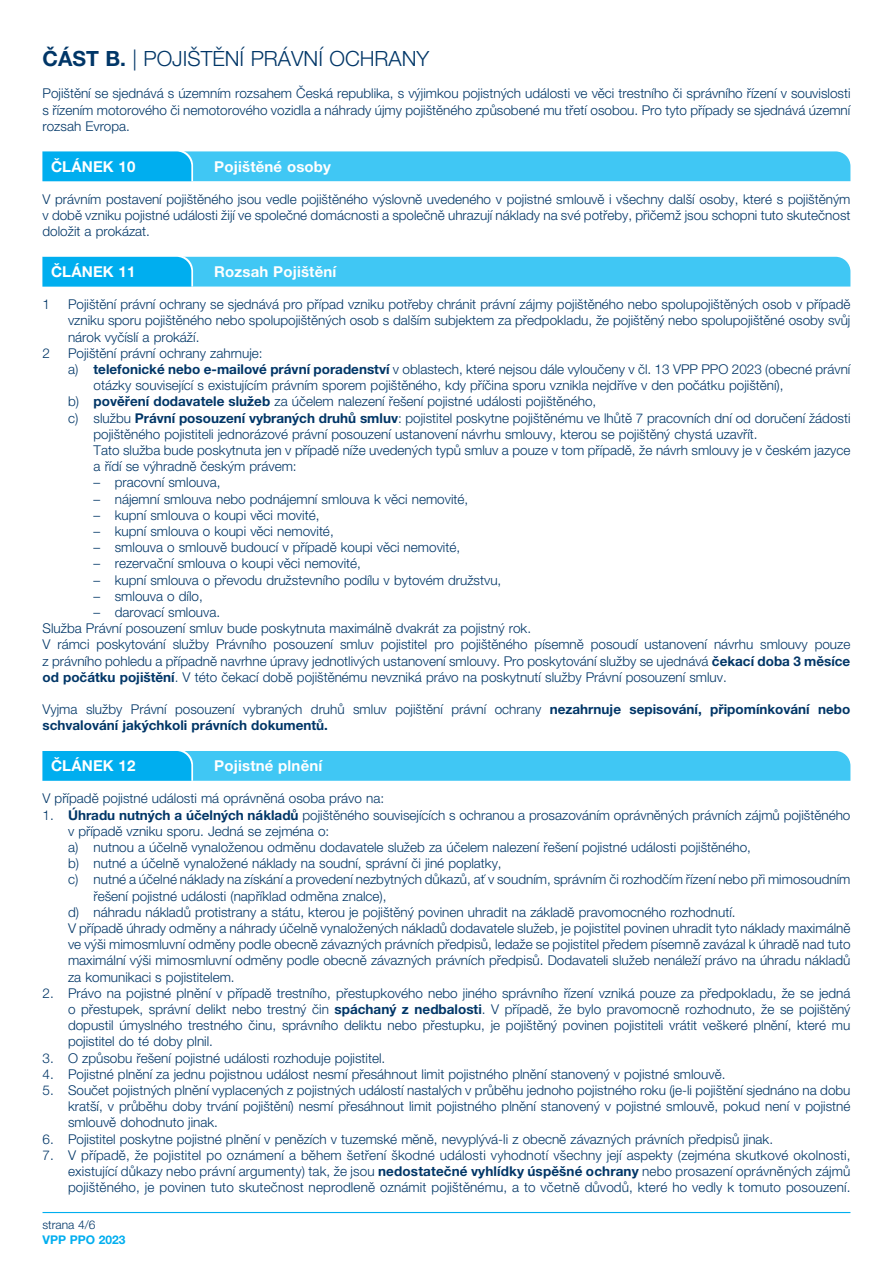
<style>
.page{position:relative;width:893px;height:1263px;background:#fff}
.page>*{position:absolute;margin:0;border:0;box-sizing:border-box;transform-origin:0 0}
.t1{font:300 21px "Helvetica Neue LT Pro";color:#003667}
.t2{font:700 15px "Helvetica Neue LT Pro";letter-spacing:.01em;color:#fff}
.t3{font:300 13.5px/16.2px "Helvetica Neue LT Pro";color:#003667;text-align:justify}
.t4{font:700 13.5px/16.2px "Helvetica Neue LT Pro";color:#003667}
.t5{font:700 12px "Helvetica Neue LT Pro";color:#00aeef}
.t6{font:300 12px "Helvetica Neue LT Pro";color:#003667}
.s1{font-weight:700}
.s2{font-weight:300}
</style>
<div class="page">
<hr style="left:43px;top:1212px;width:807px;height:1px;background:#00aeef">
<svg style="left:43px;top:151px;width:807px;height:30px;background:#37c3f3"></svg>
<svg style="left:43px;top:256px;width:807px;height:31px;background:#3cc4f3"></svg>
<svg style="left:43px;top:751px;width:807px;height:30px;background:#36c2f3"></svg>
<h1 class="t1" style="left:43px;top:46px;width:388px"><span class="s1">ČÁST B.</span> | POJIŠTĚNÍ PRÁVNÍ OCHRANY</h1>
<p class="t3" style="left:43px;top:85px;width:809px">Pojištění se sjednává s územním rozsahem Česká republika, s výjimkou pojistných události ve věci trestního či správního řízení v souvislosti s řízením motorového či nemotorového vozidla a náhrady újmy pojištěného způsobené mu třetí osobou. Pro tyto případy se sjednává územní rozsah Evropa.</p>
<p class="t2" style="left:51px;top:157px;width:86px">ČLÁNEK 10</p>
<p class="t2" style="left:214px;top:157px;width:118px">Pojištěné osoby</p>
<p class="t3" style="left:43px;top:191px;width:809px">V právním postavení pojištěného jsou vedle pojištěného výslovně uvedeného v pojistné smlouvě i všechny další osoby, které s pojištěným v době vzniku pojistné události žijí ve společné domácnosti a společně uhrazují náklady na své potřeby, přičemž jsou schopni tuto skutečnost doložit a prokázat.</p>
<p class="t2" style="left:51px;top:262px;width:86px">ČLÁNEK 11</p>
<p class="t2" style="left:214px;top:262px;width:124px">Rozsah Pojištění</p>
<p class="t3" style="left:43px;top:296px;width:9px">1</p>
<p class="t3" style="left:68px;top:296px;width:784px">Pojištění právní ochrany se sjednává pro případ vzniku potřeby chránit právní zájmy pojištěného nebo spolupojištěných osob v případě vzniku sporu pojištěného nebo spolupojištěných osob s dalším subjektem za předpokladu, že pojištěný nebo spolupojištěné osoby svůj nárok vyčíslí a prokáží.</p>
<p class="t3" style="left:43px;top:345px;width:9px">2</p>
<p class="t3" style="left:68px;top:345px;width:196px">Pojištění právní ochrany zahrnuje:</p>
<p class="t3" style="left:68px;top:361px;width:784px">a) <span class="s1">telefonické nebo e-mailové právní poradenství</span> v oblastech, které nejsou dále vyloučeny v čl. 13 VPP PPO 2023 (obecné právní</p>
<p class="t3" style="left:94px;top:377px;width:691px">otázky související s existujícím právním sporem pojištěného, kdy příčina sporu vznikla nejdříve v den počátku pojištění),</p>
<p class="t3" style="left:68px;top:393px;width:530px">b) <span class="s1">pověření dodavatele služeb</span> za účelem nalezení řešení pojistné události pojištěného,</p>
<p class="t3" style="left:68px;top:409px;width:784px">c) službu <span class="s1">Právní posouzení vybraných druhů smluv</span>: pojistitel poskytne pojištěnému ve lhůtě 7 pracovních dní od doručení žádosti</p>
<p class="t3" style="left:94px;top:426px;width:663px">pojištěného pojistiteli jednorázové právní posouzení ustanovení návrhu smlouvy, kterou se pojištěný chystá uzavřít.</p>
<p class="t3" style="left:94px;top:442px;width:758px">Tato služba bude poskytnuta jen v případě níže uvedených typů smluv a pouze v tom případě, že návrh smlouvy je v českém jazyce</p>
<p class="t3" style="left:94px;top:458px;width:205px">a řídí se výhradně českým právem:</p>
<p class="t3" style="left:94px;top:474px;width:128px">– pracovní smlouva,</p>
<p class="t3" style="left:94px;top:490px;width:376px">– nájemní smlouva nebo podnájemní smlouva k věci nemovité,</p>
<p class="t3" style="left:94px;top:507px;width:227px">– kupní smlouva o koupi věci movité,</p>
<p class="t3" style="left:94px;top:523px;width:242px">– kupní smlouva o koupi věci nemovité,</p>
<p class="t3" style="left:94px;top:539px;width:368px">– smlouva o smlouvě budoucí v případě koupi věci nemovité,</p>
<p class="t3" style="left:94px;top:555px;width:269px">– rezervační smlouva o koupi věci nemovité,</p>
<p class="t3" style="left:94px;top:571px;width:409px">– kupní smlouva o převodu družstevního podílu v bytovém družstvu,</p>
<p class="t3" style="left:94px;top:588px;width:111px">– smlouva o dílo,</p>
<p class="t3" style="left:43px;top:604px;width:809px;text-align:left;text-indent:51px">– darovací smlouva.<br>Služba Právní posouzení smluv bude poskytnuta maximálně dvakrát za pojistný rok.<br>V rámci poskytování služby Právního posouzení smluv pojistitel pro pojištěného písemně posoudí ustanovení návrhu smlouvy pouze z právního pohledu a případně navrhne úpravy jednotlivých ustanovení smlouvy. Pro poskytování služby se ujednává <span class="s1">čekací doba 3 měsíce od počátku pojištění</span>. V této čekací době pojištěnému nevzniká právo na poskytnutí služby Právní posouzení smluv.</p>
<p class="t4" style="left:43px;top:701px;width:809px"><span class="s2">Vyjma služby Právní posouzení vybraných druhů smluv pojištění právní ochrany</span> nezahrnuje sepisování, připomínkování nebo schvalování jakýchkoli právních dokumentů.</p>
<p class="t2" style="left:51px;top:756px;width:86px">ČLÁNEK 12</p>
<p class="t2" style="left:214px;top:756px;width:110px">Pojistné plnění</p>
<p class="t3" style="left:43px;top:790px;width:343px">V případě pojistné události má oprávněná osoba právo na:</p>
<p class="t3" style="left:43px;top:806px;width:809px">1. <span class="s1">Úhradu nutných a účelných nákladů</span> pojištěného souvisejících s ochranou a prosazováním oprávněných právních zájmů pojištěného</p>
<p class="t3" style="left:68px;top:822px;width:263px">v případě vzniku sporu. Jedná se zejména o:</p>
<p class="t3" style="left:68px;top:839px;width:684px">a) nutnou a účelně vynaloženou odměnu dodavatele služeb za účelem nalezení řešení pojistné události pojištěného,</p>
<p class="t3" style="left:68px;top:855px;width:435px">b) nutné a účelně vynaložené náklady na soudní, správní či jiné poplatky,</p>
<p class="t3" style="left:68px;top:871px;width:784px">c) nutné a účelné náklady na získání a provedení nezbytných důkazů, ať v soudním, správním či rozhodčím řízení nebo při mimosoudním</p>
<p class="t3" style="left:94px;top:887px;width:294px">řešení pojistné události (například odměna znalce),</p>
<p class="t3" style="left:68px;top:903px;width:666px">d) náhradu nákladů protistrany a státu, kterou je pojištěný povinen uhradit na základě pravomocného rozhodnutí.</p>
<p class="t3" style="left:68px;top:920px;width:784px">V případě úhrady odměny a náhrady účelně vynaložených nákladů dodavatele služeb, je pojistitel povinen uhradit tyto náklady maximálně</p>
<p class="t3" style="left:68px;top:936px;width:784px">ve výši mimosmluvní odměny podle obecně závazných právních předpisů, ledaže se pojistitel předem písemně zavázal k úhradě nad tuto</p>
<p class="t3" style="left:68px;top:952px;width:784px">maximální výši mimosmluvní odměny podle obecně závazných právních předpisů. Dodavateli služeb nenáleží právo na úhradu nákladů</p>
<p class="t3" style="left:68px;top:968px;width:166px">za komunikaci s pojistitelem.</p>
<p class="t3" style="left:68px;top:984px;width:784px;text-indent:-26px">2. Právo na pojistné plnění v případě trestního, přestupkového nebo jiného správního řízení vzniká pouze za předpokladu, že se jedná o přestupek, správní delikt nebo trestný čin <span class="s1">spáchaný z nedbalosti</span>. V případě, že bylo pravomocně rozhodnuto, že se pojištěný dopustil úmyslného trestného činu, správního deliktu nebo přestupku, je pojištěný povinen pojistiteli vrátit veškeré plnění, které mu pojistitel do té doby plnil.</p>
<p class="t3" style="left:43px;top:1049px;width:342px">3. O způsobu řešení pojistné události rozhoduje pojistitel.</p>
<p class="t3" style="left:43px;top:1065px;width:682px">4. Pojistné plnění za jednu pojistnou událost nesmí přesáhnout limit pojistného plnění stanovený v pojistné smlouvě.</p>
<p class="t3" style="left:68px;top:1082px;width:784px;text-indent:-26px">5. Součet pojistných plnění vyplacených z pojistných událostí nastalých v průběhu jednoho pojistného roku (je-li pojištění sjednáno na dobu kratší, v průběhu doby trvání pojištění) nesmí přesáhnout limit pojistného plnění stanovený v pojistné smlouvě, pokud není v pojistné smlouvě dohodnuto jinak.</p>
<p class="t3" style="left:43px;top:1130px;width:729px">6. Pojistitel poskytne pojistné plnění v penězích v tuzemské měně, nevyplývá-li z obecně závazných právních předpisů jinak.</p>
<p class="t3" style="left:68px;top:1146px;width:784px;text-indent:-26px">7. V případě, že pojistitel po oznámení a během šetření škodné události vyhodnotí všechny její aspekty (zejména skutkové okolnosti, existující důkazy nebo právní argumenty) tak, že jsou <span class="s1">nedostatečné vyhlídky úspěšné ochrany</span> nebo prosazení oprávněných zájmů pojištěného, je povinen tuto skutečnost neprodleně oznámit pojištěnému, a to včetně důvodů, které ho vedly k tomuto posouzení.</p>
<p class="t6" style="left:43px;top:1218px;width:55px">strana 4/6</p>
<p class="t5" style="left:43px;top:1232px;width:84px">VPP PPO 2023</p>
</div>
